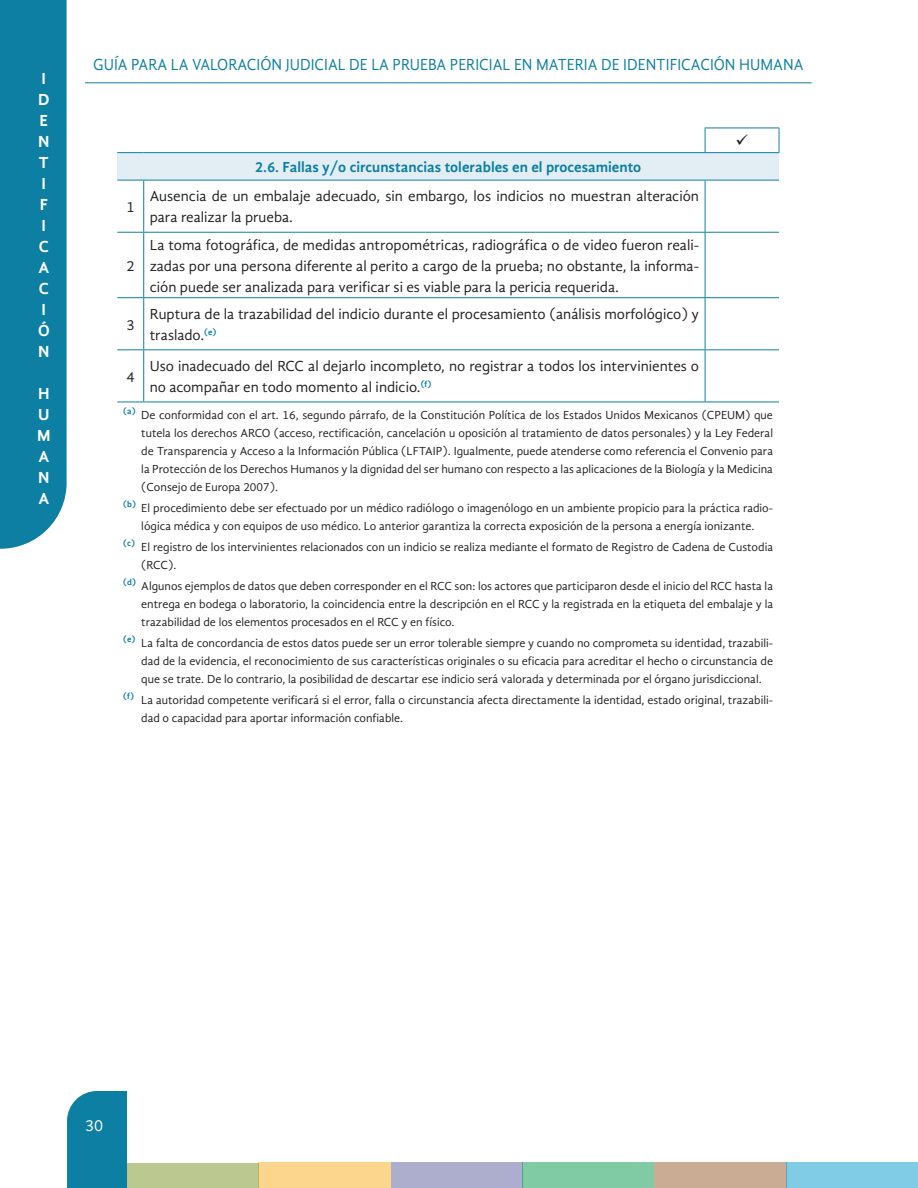
<style>
.page{position:relative;width:918px;height:1188px;background:#fff}
.page>*{position:absolute;margin:0;border:0;box-sizing:border-box;transform-origin:0 0}
.t1{font:16.5px "Gandhi Sans";color:#0d7fa2;scale:.93 1}
.t2{font:700 16.5px/21px "Gandhi Sans";color:#fff}
.t3{font:16.5px "Gandhi Sans";color:#fff}
.tabla_texto{font:15px/21px "Gandhi Sans";color:#231f20}
.tabla_cabeza_centrad{font:700 15px "Gandhi Sans";color:#0d7fa2}
.tabla_pies{font:12px/18px "Gandhi Sans";color:#231f20;text-align:justify}
</style>
<div class="page">
<div style="left:67px;top:1091px;width:60px;height:97px;background:#0d7fa2"></div>
<hr style="left:85px;top:82px;width:727px;height:1px;background:#0d7fa2">
<div style="left:0;top:0;width:67px;height:549px;background:#0d7fa2"></div>
<div style="left:391px;top:1162px;width:132px;height:26px;background:#adaecd"></div>
<div style="left:522px;top:1162px;width:132px;height:26px;background:#80cba3"></div>
<div style="left:654px;top:1162px;width:132px;height:26px;background:#c9ac93"></div>
<div style="left:786px;top:1162px;width:132px;height:26px;background:#80cbe6"></div>
<div style="left:259px;top:1162px;width:132px;height:26px;background:#fcd68c"></div>
<div style="left:127px;top:1163px;width:132px;height:25px;background:#bbc890"></div>
<div style="left:117px;top:153px;width:662px;height:27px;background:#e2eef4"></div>
<svg style="left:117px;top:152px;width:27px;height:1px"></svg>
<hr style="left:144px;top:152px;width:561px;height:1px;background:#0d7fa2">
<hr style="left:705px;top:152px;width:74px;height:1px;background:#0d7fa2">
<svg style="left:117px;top:180px;width:26px;height:1px"></svg>
<hr style="left:144px;top:180px;width:561px;height:1px;background:#0d7fa2">
<hr style="left:143px;top:180px;width:1px;height:52px;background:#0d7fa2">
<hr style="left:705px;top:180px;width:74px;height:1px;background:#0d7fa2">
<hr style="left:705px;top:180px;width:1px;height:52px;background:#0d7fa2">
<svg style="left:117px;top:232px;width:27px;height:1px"></svg>
<hr style="left:144px;top:232px;width:561px;height:1px;background:#0d7fa2">
<hr style="left:143px;top:233px;width:1px;height:64px;background:#0d7fa2">
<hr style="left:705px;top:232px;width:74px;height:1px;background:#0d7fa2">
<hr style="left:705px;top:233px;width:1px;height:64px;background:#0d7fa2">
<svg style="left:117px;top:297px;width:27px;height:1px"></svg>
<hr style="left:144px;top:297px;width:561px;height:1px;background:#0d7fa2">
<hr style="left:143px;top:298px;width:1px;height:51px;background:#0d7fa2">
<hr style="left:705px;top:297px;width:74px;height:1px;background:#0d7fa2">
<hr style="left:705px;top:298px;width:1px;height:51px;background:#0d7fa2">
<svg style="left:117px;top:349px;width:27px;height:1px"></svg>
<hr style="left:144px;top:349px;width:561px;height:1px;background:#0d7fa2">
<hr style="left:143px;top:350px;width:1px;height:52px;background:#0d7fa2">
<hr style="left:705px;top:349px;width:74px;height:1px;background:#0d7fa2">
<hr style="left:705px;top:350px;width:1px;height:52px;background:#0d7fa2">
<svg style="left:117px;top:402px;width:27px;height:1px"></svg>
<hr style="left:144px;top:402px;width:561px;height:1px;background:#0d7fa2">
<hr style="left:705px;top:402px;width:74px;height:1px;background:#0d7fa2">
<hr style="left:705px;top:128px;width:74px;height:1px;background:#0d7fa2">
<svg style="left:705px;top:128px;width:1px;height:24px"></svg>
<svg style="left:779px;top:128px;width:1px;height:24px"></svg>
<h1 class="t2" style="left:38px;top:68px;width:13px">I<br>D<br>E<br>N<br>T<br>I<br>F<br>I<br>C<br>A<br>C<br>I<br>Ó<br>N</h1>
<h1 class="t2" style="left:37px;top:383px;width:15px;text-align:justify">H U M A N A</h1>
<h1 class="t1" style="left:93px;top:56px;width:765px">GUÍA PARA LA VALORACIÓN JUDICIAL DE LA PRUEBA PERICIAL EN MATERIA DE IDENTIFICACIÓN HUMANA</h1>
<p class="tabla_cabeza_centrad" style="left:255px;top:158px;width:388px">2.6. Fallas y/o circunstancias tolerables en el procesamiento</p>
<p class="tabla_texto" style="left:126px;top:196px;width:10px">1</p>
<p class="tabla_texto" style="left:150px;top:186px;width:551px">Ausencia de un embalaje adecuado, sin embargo, los indicios no muestran alteración para realizar la prueba.</p>
<p class="tabla_texto" style="left:126px;top:255px;width:10px">2</p>
<p class="tabla_texto" style="left:150px;top:234px;width:551px;text-align:justify">La toma fotográfica, de medidas antropométricas, radiográfica o de video fueron reali&shy;zadas por una persona diferente al perito a cargo de la prueba; no obstante, la informa&shy;ción puede ser analizada para verificar si es viable para la pericia requerida.</p>
<p class="tabla_texto" style="left:126px;top:314px;width:10px">3</p>
<p class="tabla_texto" style="left:150px;top:303px;width:551px">Ruptura de la trazabilidad del indicio durante el procesamiento (análisis morfológico) y traslado.<sup>(e)</sup></p>
<p class="tabla_texto" style="left:126px;top:366px;width:10px">4</p>
<p class="tabla_texto" style="left:150px;top:356px;width:551px">Uso inadecuado del RCC al dejarlo incompleto, no registrar a todos los intervinientes o no acompañar en todo momento al indicio.<sup>(f)</sup></p>
<p class="tabla_pies" style="left:141px;top:406px;width:633px;text-indent:-18px"><sup>(a)</sup> De conformidad con el art. 16, segundo párrafo, de la Constitución Política de los Estados Unidos Mexicanos (CPEUM) que tutela los derechos ARCO (acceso, rectificación, cancelación u oposición al tratamiento de datos personales) y la Ley Federal de Transparencia y Acceso a la Información Pública (LFTAIP). Igualmente, puede atenderse como referencia el Convenio para la Protección de los Derechos Humanos y la dignidad del ser humano con respecto a las aplicaciones de la Biología y la Medicina (Consejo de Europa 2007).</p>
<p class="tabla_pies" style="left:123px;top:499px;width:651px;text-align:center"><sup>(b)</sup> El procedimiento debe ser efectuado por un médico radiólogo o imagenólogo en un ambiente propicio para la práctica radio&shy;lógica médica y con equipos de uso médico. Lo anterior garantiza la correcta exposición de la persona a energía ionizante.</p>
<p class="tabla_pies" style="left:141px;top:538px;width:633px;text-indent:-18px"><sup>(c)</sup> El registro de los intervinientes relacionados con un indicio se realiza mediante el formato de Registro de Cadena de Custodia (RCC).</p>
<p class="tabla_pies" style="left:141px;top:577px;width:633px;text-indent:-18px"><sup>(d)</sup> Algunos ejemplos de datos que deben corresponder en el RCC son: los actores que participaron desde el inicio del RCC hasta la entrega en bodega o laboratorio, la coincidencia entre la descripción en el RCC y la registrada en la etiqueta del embalaje y la trazabilidad de los elementos procesados en el RCC y en físico.</p>
<p class="tabla_pies" style="left:141px;top:634px;width:633px;text-indent:-18px"><sup>(e)</sup> La falta de concordancia de estos datos puede ser un error tolerable siempre y cuando no comprometa su identidad, trazabili&shy;dad de la evidencia, el reconocimiento de sus características originales o su eficacia para acreditar el hecho o circunstancia de que se trate. De lo contrario, la posibilidad de descartar ese indicio será valorada y determinada por el órgano jurisdiccional.</p>
<p class="tabla_pies" style="left:141px;top:691px;width:633px;text-indent:-18px"><sup>(f)</sup> La autoridad competente verificará si el error, falla o circunstancia afecta directamente la identidad, estado original, trazabili&shy;dad o capacidad para aportar información confiable.</p>
<h1 class="t3" style="left:85px;top:1116px;width:20px">30</h1>
</div>
